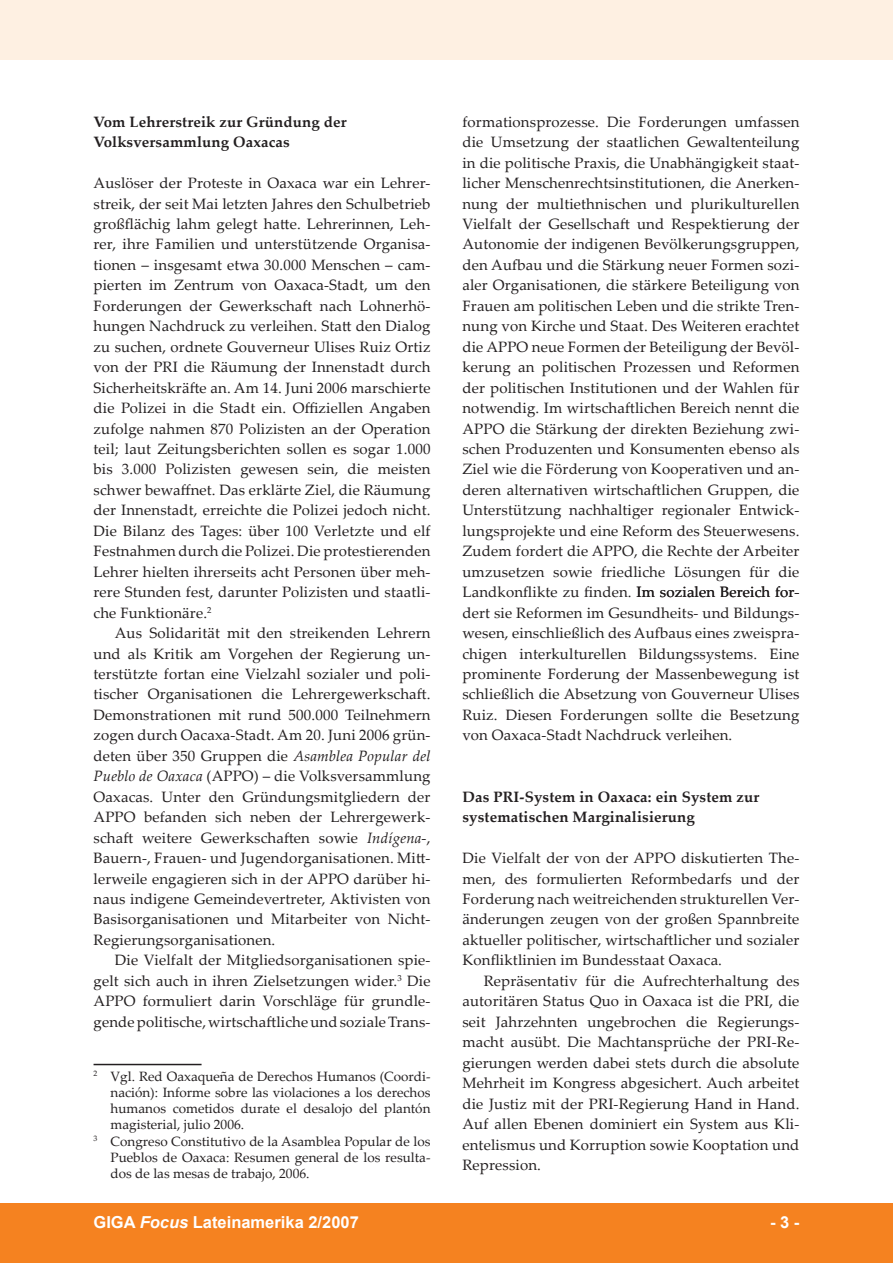
<style>
.page{position:relative;width:893px;height:1263px;background:#fff}
.page>*{position:absolute;margin:0;border:0;box-sizing:border-box;transform-origin:0 0}
.t1{font:700 16.5px "Arial";color:#fff}
.foc__text_fuÃ_noten{font:15px/20.4px "Palatino Linotype";letter-spacing:.01em;color:#231f20;text-align:justify}
.foc__text_flieÃ_text{font:15px/20.4px "Palatino Linotype";letter-spacing:.01em;color:#231f20;text-align:justify}
.foc__text_1_absatz_f{font:15px/20.4px "Palatino Linotype";letter-spacing:.01em;color:#231f20;text-align:justify}
.foc__text_Ã¼berschrif{font:700 15px/20.4px "Palatino Linotype";letter-spacing:.01em;color:#231f20}
.foc__text_fuÃ_noten-2{font:13.5px/16.2px "Palatino Linotype";color:#231f20;text-align:justify}
.s1{font-style:italic}
</style>
<div class="page">
<div style="left:0;top:1203px;width:893px;height:60px;background:#f58220"></div>
<div style="left:0;top:0;width:893px;height:60px;background:#fef0e2"></div>
<hr style="left:94px;top:1064px;width:108px;height:1px;background:#231f20">
<p class="foc__text_Ã¼berschrif" style="left:94px;top:111px;width:255px">Vom Lehrerstreik zur Gründung der<br>Volksversammlung Oaxacas</p>
<p class="foc__text_1_absatz_f" style="left:94px;top:172px;width:339px">Auslöser der Proteste in Oaxaca war ein Lehrer&shy;streik, der seit Mai letzten Jahres den Schulbetrieb großflächig lahm gelegt hatte. Lehrerinnen, Leh&shy;rer, ihre Familien und unterstützende Organisa&shy;tionen – insgesamt etwa 30.000 Menschen – cam&shy;pierten im Zentrum von Oaxaca-Stadt, um den Forderungen der Gewerkschaft nach Lohnerhö&shy;hungen Nachdruck zu verleihen. Statt den Dialog zu suchen, ordnete Gouverneur Ulises Ruiz Ortiz von der PRI die Räumung der Innenstadt durch Sicherheitskräfte an. Am 14. Juni 2006 marschierte die Polizei in die Stadt ein. Offiziellen Angaben zufolge nahmen 870 Polizisten an der Operation teil; laut Zeitungsberichten sollen es sogar 1.000 bis 3.000 Polizisten gewesen sein, die meisten schwer bewaffnet. Das erklärte Ziel, die Räumung der Innenstadt, erreichte die Polizei jedoch nicht.<br>Die Bilanz des Tages: über 100 Verletzte und elf Festnahmen durch die Polizei. Die protestierenden Lehrer hielten ihrerseits acht Personen über meh&shy;rere Stunden fest, darunter Polizisten und staatli&shy;che Funktionäre.</p>
<p class="foc__text_flieÃ_text" style="left:94px;top:622px;width:338px;text-indent:21px">Aus Solidarität mit den streikenden Lehrern und als Kritik am Vorgehen der Regierung un&shy;terstützte fortan eine Vielzahl sozialer und poli&shy;tischer Organisationen die Lehrergewerkschaft.<br>Demonstrationen mit rund 500.000 Teilnehmern zogen durch Oacaxa-Stadt. Am 20. Juni 2006 grün&shy;deten über 350 Gruppen die <span class="s1">Asamblea Popular del Pueblo de Oaxaca</span> (APPO) – die Volksversammlung Oaxacas. Unter den Gründungsmitgliedern der APPO befanden sich neben der Lehrergewerk&shy;schaft weitere Gewerkschaften sowie <span class="s1">Indígena</span>-, Bauern-, Frauen- und Jugendorganisationen. Mitt&shy;lerweile engagieren sich in der APPO darüber hi&shy;naus indigene Gemeindevertreter, Aktivisten von Basisorganisationen und Mitarbeiter von Nicht-Regierungsorganisationen.</p>
<p class="foc__text_flieÃ_text" style="left:94px;top:949px;width:338px;text-indent:21px">Die Vielfalt der Mitgliedsorganisationen spie&shy;gelt sich auch in ihren Zielsetzungen wider. Die APPO formuliert darin Vorschläge für grundle&shy;gende politische, wirtschaftliche und soziale Trans-</p>
<p class="foc__text_fuÃ_noten-2" style="left:111px;top:1067px;width:321px">Vgl. Red Oaxaqueña de Derechos Humanos (Coordi&shy;nación): Informe sobre las violaciones a los derechos humanos cometidos durate el desalojo del plantón magisterial, julio 2006.</p>
<p class="foc__text_fuÃ_noten-2" style="left:111px;top:1132px;width:321px">Congreso Constitutivo de la Asamblea Popular de los Pueblos de Oaxaca: Resumen general de los resulta&shy;dos de las mesas de trabajo, 2006.</p>
<p class="foc__text_fuÃ_noten" style="left:462px;top:111px;width:339px">formationsprozesse. Die Forderungen umfassen die Umsetzung der staatlichen Gewaltenteilung in die politische Praxis, die Unabhängigkeit staat&shy;licher Menschenrechtsinstitutionen, die Anerken&shy;nung der multiethnischen und plurikulturellen Vielfalt der Gesellschaft und Respektierung der Autonomie der indigenen Bevölkerungsgruppen, den Aufbau und die Stärkung neuer Formen sozi&shy;aler Organisationen, die stärkere Beteiligung von Frauen am politischen Leben und die strikte Tren&shy;nung von Kirche und Staat. Des Weiteren erachtet die APPO neue Formen der Beteiligung der Bevöl&shy;kerung an politischen Prozessen und Reformen der politischen Institutionen und der Wahlen für notwendig. Im wirtschaftlichen Bereich nennt die APPO die Stärkung der direkten Beziehung zwi&shy;schen Produzenten und Konsumenten ebenso als Ziel wie die Förderung von Kooperativen und an&shy;deren alternativen wirtschaftlichen Gruppen, die Unterstützung nachhaltiger regionaler Entwick&shy;lungsprojekte und eine Reform des Steuerwesens.<br>Zudem fordert die APPO, die Rechte der Arbeiter umzusetzen sowie friedliche Lösungen für die Landkonflikte zu finden. Im sozialen Bereich for&shy;dert sie Reformen im Gesundheits- und Bildungs&shy;wesen, einschließlich des Aufbaus eines zweispra&shy;chigen interkulturellen Bildungssystems. Eine prominente Forderung der Massenbewegung ist schließlich die Absetzung von Gouverneur Ulises Ruiz. Diesen Forderungen sollte die Besetzung von Oaxaca-Stadt Nachdruck verleihen.</p>
<p class="foc__text_Ã¼berschrif" style="left:462px;top:786px;width:298px">Das PRI-System in Oaxaca: ein System zur systematischen Marginalisierung</p>
<p class="foc__text_1_absatz_f" style="left:462px;top:847px;width:338px">Die Vielfalt der von der APPO diskutierten The&shy;men, des formulierten Reformbedarfs und der Forderung nach weitreichenden strukturellen Ver&shy;änderungen zeugen von der großen Spannbreite aktueller politischer, wirtschaftlicher und sozialer Konfliktlinien im Bundesstaat Oaxaca.</p>
<p class="foc__text_flieÃ_text" style="left:462px;top:970px;width:339px;text-indent:21px">Repräsentativ für die Aufrechterhaltung des autoritären Status Quo in Oaxaca ist die PRI, die seit Jahrzehnten ungebrochen die Regierungs&shy;macht ausübt. Die Machtansprüche der PRI-Re&shy;gierungen werden dabei stets durch die absolute Mehrheit im Kongress abgesichert. Auch arbeitet die Justiz mit der PRI-Regierung Hand in Hand.<br>Auf allen Ebenen dominiert ein System aus Kli&shy;entelismus und Korruption sowie Kooptation und Repression.</p>
<p class="t1" style="left:94px;top:1211px;width:267px">GIGA <span class="s1">Focus</span> Lateinamerika 2/2007</p>
<p class="t1" style="left:770px;top:1211px;width:31px">- -</p>
</div>
